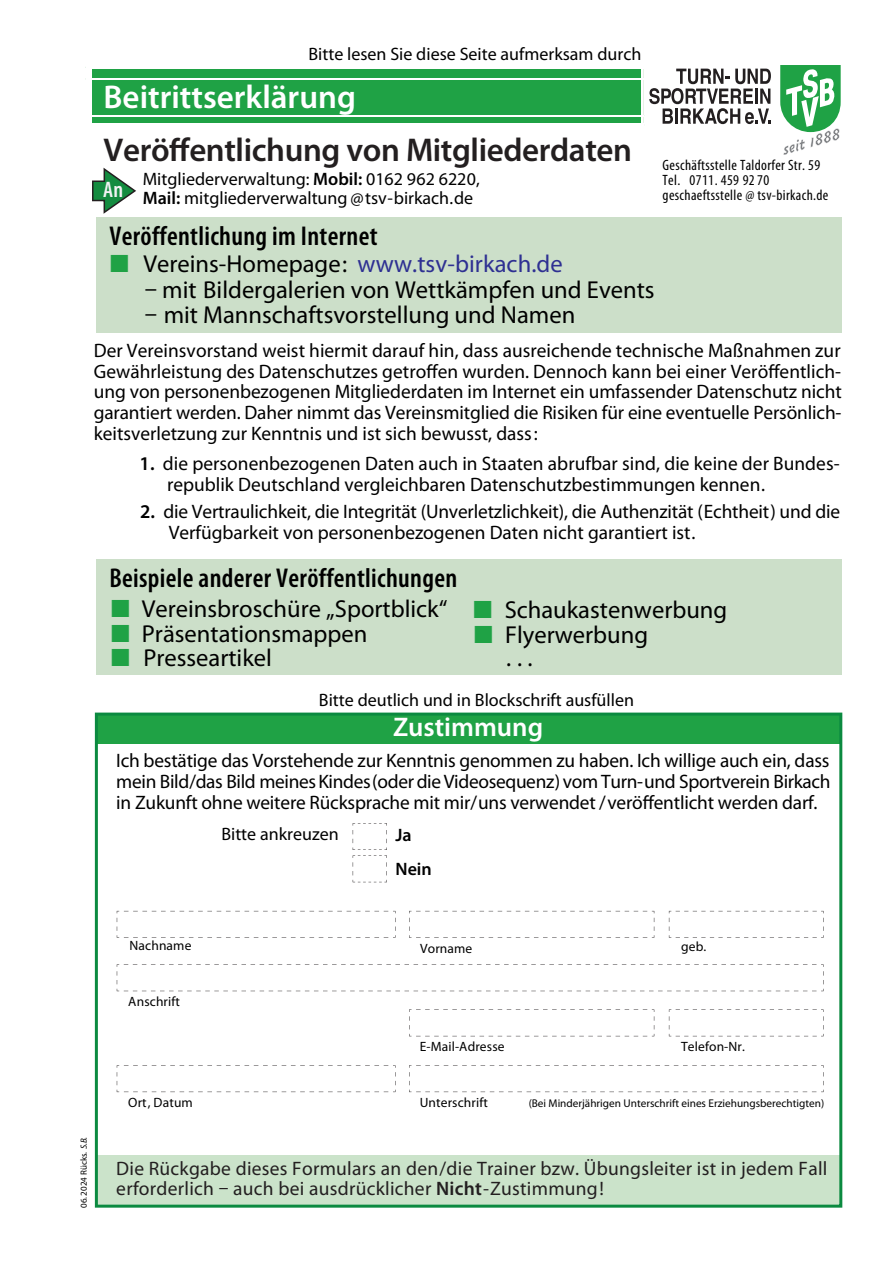
<style>
.page{position:relative;width:893px;height:1263px;background:#fff}
.page>*{position:absolute;margin:0;border:0;box-sizing:border-box;transform-origin:0 0}
.t1{font:600 33px/52.9px "Myriad Pro";letter-spacing:-.01em;color:#231f20}
.t2{font:600 condensed 27.3px "Myriad Pro";letter-spacing:.01em;color:#000}
.t3{font:600 27px "Myriad Pro";color:#fff}
.t4{font:24.6px "Myriad Pro";color:#000}
.t5{font:24.6px "Myriad Pro";color:#2e3092}
.t6{font:600 condensed 22.5px "Myriad Pro";color:#f2f3f4}
.t7{font:19.5px/20.7px "Myriad Pro";color:#000;text-align:justify}
.t8{font:19.5px/19.5px "Myriad Pro";letter-spacing:.015em;color:#231f20}
.t9{font:18px/19.5px "Myriad Pro";color:#000}
.t10{font:600 18px/33.8px "Myriad Pro";color:#000}
.t11{font:condensed 15px/15px "Myriad Pro";letter-spacing:.02em;color:#000}
.t12{font:13.5px "Myriad Pro";letter-spacing:.01em;color:#000}
.t13{font:11.25px "Myriad Pro";color:#000}
.t14{font:9px "Myriad Pro";color:#000}
.s1{color:#fff}
.s2{font-weight:600}
.s3{color:#1fa245}
.s4{color:#000}
.s5{font-style:italic}
</style>
<div class="page">
<div style="left:96px;top:217px;width:745px;height:116px;background:#ccdfc9"></div>
<div style="left:96px;top:559px;width:745px;height:116px;background:#ccdfc9"></div>
<svg style="left:95px;top:712px;width:747px;height:496px"></svg>
<div style="left:92px;top:67px;width:549px;height:58px;background:#1fa245"></div>
<hr style="left:86px;top:78px;width:558px;height:2px;background:#fff">
<hr style="left:86px;top:115px;width:558px;height:1px;background:#fff">
<hr style="left:86px;top:66px;width:558px;height:2px;background:#fff">
<hr style="left:86px;top:124px;width:558px;height:2px;background:#fff">
<svg style="left:649px;top:69px;width:122px;height:55px"></svg>
<svg style="left:780px;top:65px;width:61px;height:90px"></svg>
<svg style="left:92px;top:168px;width:44px;height:46px"></svg>
<svg style="left:353px;top:823px;width:34px;height:60px"></svg>
<svg style="left:117px;top:911px;width:279px;height:27px"></svg>
<svg style="left:117px;top:1065px;width:279px;height:28px"></svg>
<svg style="left:409px;top:911px;width:246px;height:27px"></svg>
<svg style="left:409px;top:1009px;width:246px;height:28px"></svg>
<svg style="left:409px;top:1065px;width:415px;height:28px"></svg>
<svg style="left:669px;top:911px;width:155px;height:27px"></svg>
<svg style="left:669px;top:1009px;width:155px;height:28px"></svg>
<svg style="left:117px;top:964px;width:707px;height:28px"></svg>
<p class="t9" style="left:308px;top:45px;width:334px">Bitte lesen Sie diese Seite aufmerksam durch</p>
<p class="t1" style="left:104px;top:73px;width:530px"><span class="s1">Beitrittserklärung<br></span>Veröffentlichung von Mitgliederdaten</p>
<p class="t6" style="left:103px;top:181px;width:21px">An</p>
<p class="t9" style="left:143px;top:170px;width:338px">Mitgliederverwaltung: <span class="s2">Mobil:</span> 0162 962 6220,<br><span class="s2">Mail:</span> mitgliederverwaltung @tsv-birkach.de</p>
<p class="t2" style="left:110px;top:226px;width:270px">Veröffentlichung im Internet</p>
<p class="t5" style="left:110px;top:254px;width:454px"><span class="s3">■</span> <span class="s4">Vereins-Homepage:</span> www.tsv-birkach.de</p>
<p class="t4" style="left:145px;top:280px;width:511px">– mit Bildergalerien von Wettkämpfen und Events</p>
<p class="t4" style="left:145px;top:306px;width:432px">– mit Mannschaftsvorstellung und Namen</p>
<p class="t11" style="left:663px;top:159px;width:167px">Geschäftsstelle Taldorfer Str. 59<br>Tel. 0711. 459 9270 geschaeftsstelle @ tsv-birkach.de</p>
<p class="t7" style="left:94px;top:341px;width:750px">Der Vereinsvorstand weist hiermit darauf hin, dass ausreichende technische Maßnahmen zur Gewährleistung des Datenschutzes getroffen wurden. Dennoch kann bei einer Veröffentlich&shy;ung von personenbezogenen Mitgliederdaten im Internet ein umfassender Datenschutz nicht garantiert werden. Daher nimmt das Vereinsmitglied die Risiken für eine eventuelle Persönlich&shy;keitsverletzung zur Kenntnis und ist sich bewusst, dass:</p>
<p class="t7" style="left:167px;top:455px;width:674px;text-indent:-28px"><span class="s2">1.</span> die personenbezogenen Daten auch in Staaten abrufbar sind, die keine der Bundes&shy;republik Deutschland vergleichbaren Datenschutzbestimmungen kennen.</p>
<p class="t7" style="left:169px;top:503px;width:673px;text-indent:-28px"><span class="s2">2.</span> die Vertraulichkeit, die Integrität (Unverletzlichkeit), die Authenzität (Echtheit) und die<br>Verfügbarkeit von personenbezogenen Daten nicht garantiert ist.</p>
<p class="t2" style="left:109px;top:568px;width:349px">Beispiele anderer Veröffentlichungen</p>
<p class="t4" style="left:111px;top:599px;width:338px"><span class="s3">■</span> Vereinsbroschüre „Sportblick“</p>
<p class="t4" style="left:111px;top:624px;width:258px"><span class="s3">■</span> Präsentationsmappen</p>
<p class="t4" style="left:111px;top:648px;width:162px"><span class="s3">■</span> Presseartikel</p>
<p class="t4" style="left:474px;top:600px;width:255px"><span class="s3">■</span> Schaukastenwerbung</p>
<p class="t4" style="left:474px;top:625px;width:176px"><span class="s3">■</span> Flyerwerbung</p>
<p class="t4" style="left:506px;top:648px;width:28px">. . .</p>
<p class="t9" style="left:319px;top:692px;width:317px">Bitte deutlich und in Blockschrift ausfüllen</p>
<p class="t3" style="left:393px;top:716px;width:152px">Zustimmung</p>
<p class="t7" style="left:116px;top:752px;width:716px">Ich bestätige das Vorstehende zur Kenntnis genommen zu haben. Ich willige auch ein, dass mein Bild/das Bild meines Kindes (oder die Videosequenz) vom Turn- und Sportverein Birkach in Zukunft ohne weitere Rücksprache mit mir/ uns verwendet /veröffentlicht werden darf.</p>
<p class="t9" style="left:221px;top:825px;width:119px">Bitte ankreuzen</p>
<p class="t12" style="left:130px;top:940px;width:63px">Nachname</p>
<p class="t12" style="left:128px;top:997px;width:53px">Anschrift</p>
<p class="t10" style="left:395px;top:820px;width:38px">Ja<br>Nein</p>
<p class="t12" style="left:420px;top:943px;width:54px">Vorname</p>
<p class="t12" style="left:681px;top:942px;width:27px">geb.</p>
<p class="t12" style="left:420px;top:1041px;width:86px">E-Mail-Adresse</p>
<p class="t12" style="left:681px;top:1041px;width:65px">Telefon-Nr.</p>
<p class="t14" style="left:80px;top:1208px;width:73px;rotate:-90deg">06.2024 Rücks. <span class="s5">S.B.</span></p>
<p class="t12" style="left:128px;top:1097px;width:66px">Ort, Datum</p>
<p class="t12" style="left:420px;top:1097px;width:70px">Unterschrift</p>
<p class="t13" style="left:529px;top:1099px;width:297px">(Bei Minderjährigen Unterschrift eines Erziehungsberechtigten)</p>
<p class="t8" style="left:116px;top:1160px;width:713px">Die Rückgabe dieses Formulars an den/die Trainer bzw. Übungsleiter ist in jedem Fall erforderlich – auch bei ausdrücklicher <span class="s2">Nicht</span>-Zustimmung!</p>
</div>
